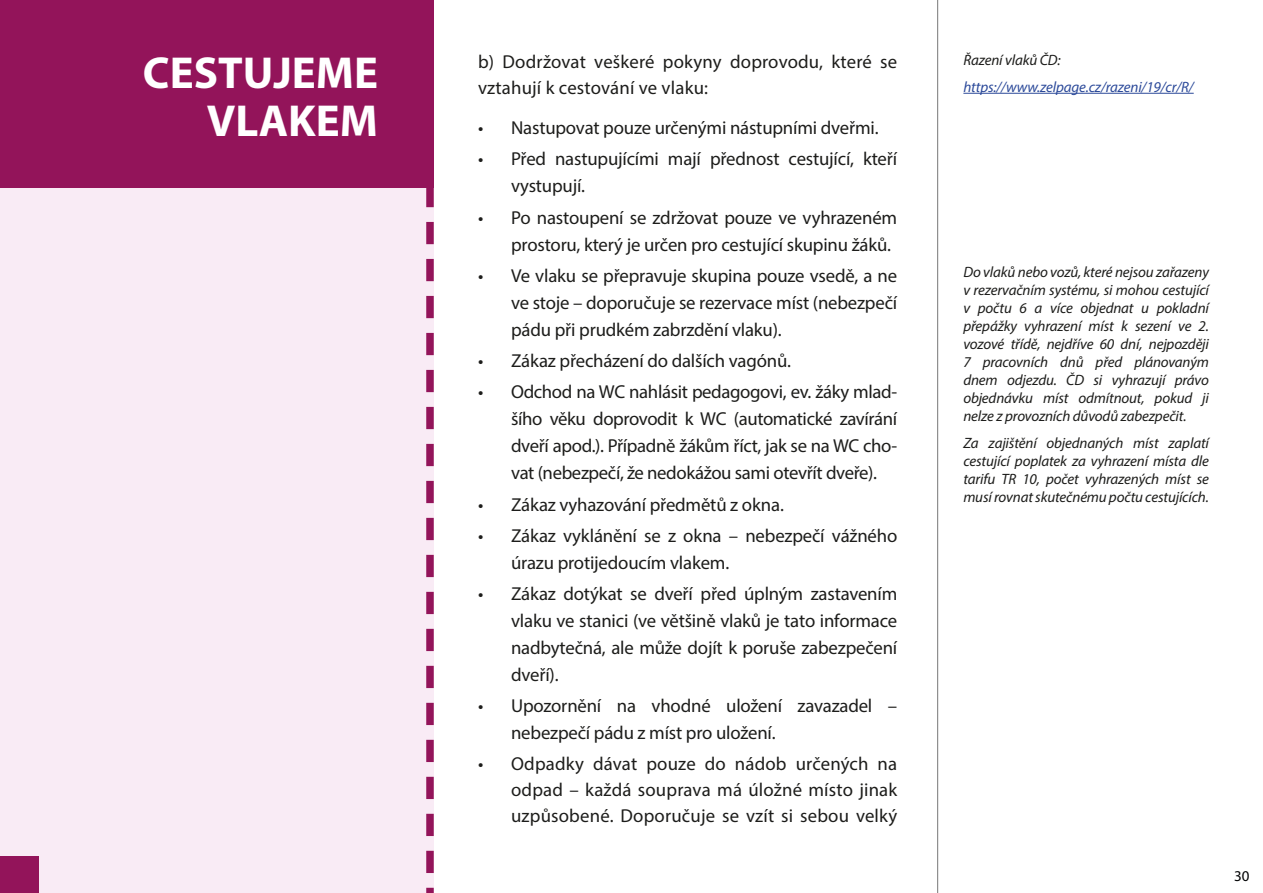
<style>
.page{position:relative;width:1263px;height:893px;background:#fff}
.page>*{position:absolute;margin:0;border:0;box-sizing:border-box;transform-origin:0 0}
.t1{font:700 45px/48px "Myriad Pro";color:#fff;text-align:right}
.t2{font:18.75px/27px "Myriad Pro";letter-spacing:-.01em;color:#1d1d1b}
.t3{font:18.75px/26.2px "Myriad Pro";letter-spacing:.01em;color:#1d1d1b}
.t4{font:italic 15px/18px "Myriad Pro";letter-spacing:-.01em;color:#1d1d1b;text-align:justify}
.t5{font:italic 15px "Myriad Pro";letter-spacing:-.01em;color:#2c4a9a}
.t6{font:15px "Myriad Pro";color:#020304}
</style>
<div class="page">
<hr style="left:937px;top:0;width:1px;height:893px;background:#787878">
<hr style="left:963px;top:93px;width:231px;height:1px;background:#2c4a9a">
<div style="left:0;top:0;width:434px;height:893px;background:#f9ebf5"></div>
<svg style="left:426px;top:187px;width:8px;height:706px"></svg>
<div style="left:0;top:856px;width:38px;height:37px;background:#93145a"></div>
<div style="left:0;top:0;width:434px;height:187px;background:#93145a"></div>
<hr style="left:1262px;top:856px;width:1px;height:37px;background:#93145a">
<p class="t1" style="left:143px;top:47px;width:237px">CESTUJEME<br>VLAKEM</p>
<p class="t3" style="left:478px;top:48px;width:421px">b) Dodržovat veškeré pokyny doprovodu, které se vztahují k cestování ve vlaku:</p>
<p class="t2" style="left:478px;top:114px;width:402px">• Nastupovat pouze určenými nástupními dveřmi.</p>
<p class="t2" style="left:511px;top:145px;width:388px;text-indent:-33px">• Před nastupujícími mají přednost cestující, kteří vystupují.</p>
<p class="t2" style="left:511px;top:203px;width:388px;text-indent:-33px">• Po nastoupení se zdržovat pouze ve vyhrazeném prostoru, který je určen pro cestující skupinu žáků.</p>
<p class="t2" style="left:511px;top:262px;width:388px;text-align:justify;text-indent:-33px">• Ve vlaku se přepravuje skupina pouze vsedě, a ne ve stoje – doporučuje se rezervace míst (nebezpečí pádu při prudkém zabrzdění vlaku).</p>
<p class="t2" style="left:478px;top:347px;width:314px">• Zákaz přecházení do dalších vagónů.</p>
<p class="t2" style="left:511px;top:378px;width:388px;text-align:justify;text-indent:-33px">• Odchod na WC nahlásit pedagogovi, ev. žáky mlad&shy;šího věku doprovodit k WC (automatické zavírání dveří apod.). Případně žákům říct, jak se na WC cho&shy;vat (nebezpečí, že nedokážou sami otevřít dveře).</p>
<p class="t2" style="left:478px;top:490px;width:307px">• Zákaz vyhazování předmětů z okna.</p>
<p class="t2" style="left:511px;top:522px;width:388px;text-indent:-33px">• Zákaz vyklánění se z okna – nebezpečí vážného úrazu protijedoucím vlakem.</p>
<p class="t2" style="left:511px;top:580px;width:388px;text-align:justify;text-indent:-33px">• Zákaz dotýkat se dveří před úplným zastavením vlaku ve stanici (ve většině vlaků je tato informace nadbytečná, ale může dojít k poruše zabezpečení dveří).</p>
<p class="t2" style="left:511px;top:692px;width:388px;text-indent:-33px">• Upozornění na vhodné uložení zavazadel – nebezpečí pádu z míst pro uložení.</p>
<p class="t2" style="left:511px;top:750px;width:388px;line-height:26.2px;text-align:justify;text-indent:-33px">• Odpadky dávat pouze do nádob určených na odpad – každá souprava má úložné místo jinak uzpůsobené. Doporučuje se vzít si sebou velký</p>
<p class="t4" style="left:963px;top:51px;width:99px">Řazení vlaků ČD:</p>
<p class="t5" style="left:963px;top:77px;width:232px">https://www.zelpage.cz/razeni/19/cr/R/</p>
<p class="t4" style="left:963px;top:263px;width:247px">Do vlaků nebo vozů, které nejsou zařazeny v rezervačním systému, si mohou cestující v počtu 6 a více objednat u pokladní přepážky vyhrazení míst k sezení ve 2. vozové třídě, nejdříve 60 dní, nejpozději 7 pracovních dnů před plánovaným dnem odjezdu. ČD si vyhrazují právo objednávku míst odmítnout, pokud ji nelze z provozních důvodů zabezpečit.</p>
<p class="t4" style="left:963px;top:434px;width:247px">Za zajištění objednaných míst zaplatí cestující poplatek za vyhrazení místa dle tarifu TR 10, počet vyhrazených míst se musí rovnat skutečnému počtu cestujících.</p>
<p class="t6" style="left:1234px;top:866px;width:17px">30</p>
</div>
